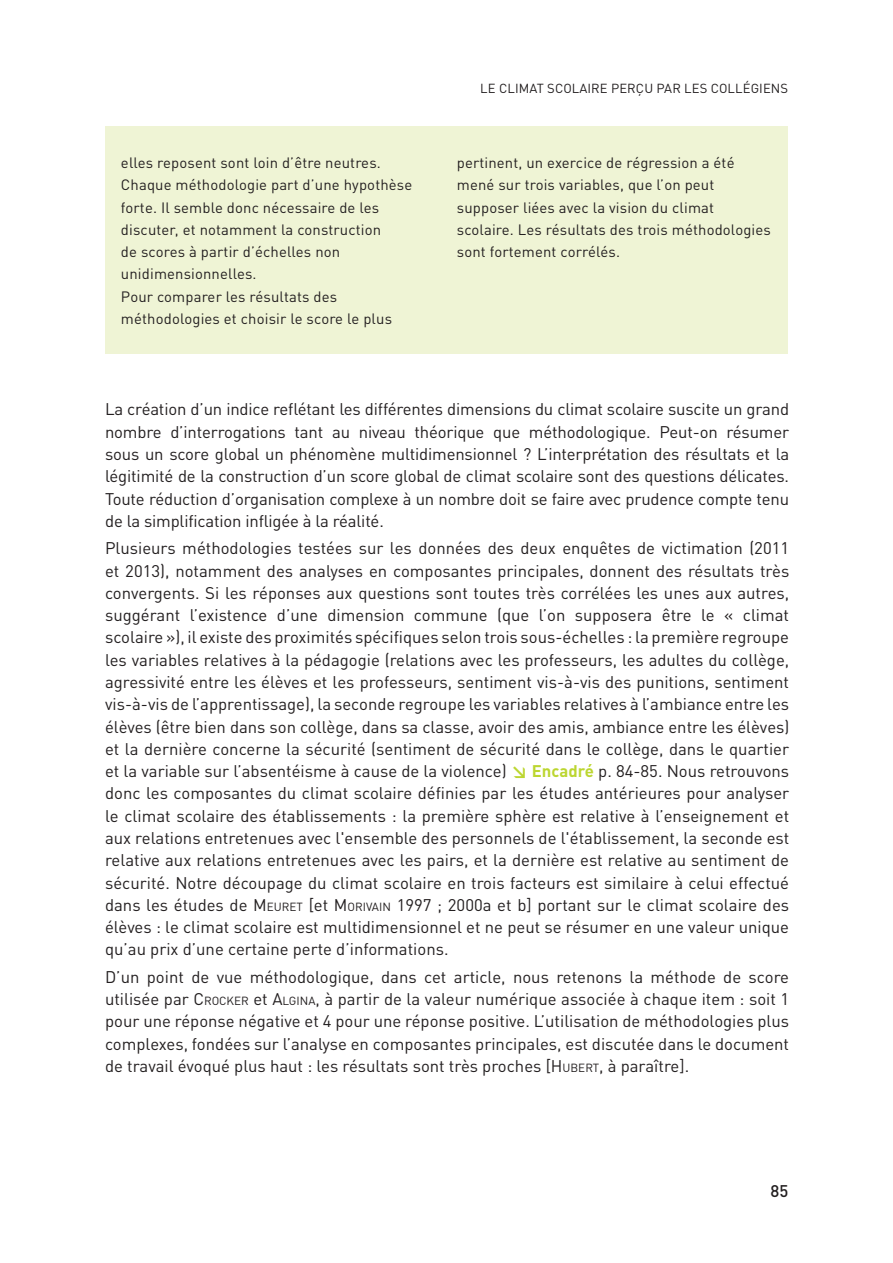
<style>
.page{position:relative;width:893px;height:1263px;background:#fff}
.page>*{position:absolute;margin:0;border:0;box-sizing:border-box;transform-origin:0 0}
.t1{font:16.65px/22.2px "DINOT";color:#231f20;text-align:justify}
.t2{font:500 16.65px "DINOT";color:#231f20}
.t3{font:14.85px/22.2px "DINOT";letter-spacing:.01em;color:#231f20}
.t4{font:13.05px "DINOT";letter-spacing:.01em;color:#231f20}
.s1{font-weight:700;color:#bcd631}
.s2{font-style:inherit}
.s3{font-size:11.7px}
</style>
<div class="page">
<div style="left:105px;top:126px;width:682px;height:227px;background:#eff4d5"></div>
<p class="t4" style="left:480px;top:83px;width:309px">LE CLIMAT SCOLAIRE PERÇU PAR LES COLLÉGIENS</p>
<p class="t3" style="left:121px;top:153px;width:293px">elles reposent sont loin d’être neutres.<br>Chaque méthodologie part d’une hypothèse forte. Il semble donc nécessaire de les discuter, et notamment la construction<br>de scores à partir d’échelles non unidimensionnelles.<br>Pour comparer les résultats des méthodologies et choisir le score le plus</p>
<p class="t3" style="left:457px;top:153px;width:315px">pertinent, un exercice de régression a été mené sur trois variables, que l’on peut supposer liées avec la vision du climat scolaire. Les résultats des trois méthodologies sont fortement corrélés.</p>
<p class="t1" style="left:105px;top:400px;width:686px">La création d’un indice reflétant les différentes dimensions du climat scolaire suscite un grand nombre d’interrogations tant au niveau théorique que méthodologique. Peut-on résumer sous un score global un phénomène multidimensionnel ? L’interprétation des résultats et la légitimité de la construction d’un score global de climat scolaire sont des questions délicates.<br>Toute réduction d’organisation complexe à un nombre doit se faire avec prudence compte tenu de la simplification infligée à la réalité.</p>
<p class="t1" style="left:105px;top:539px;width:686px">Plusieurs méthodologies testées sur les données des deux enquêtes de victimation (2011 et 2013), notamment des analyses en composantes principales, donnent des résultats très convergents. Si les réponses aux questions sont toutes très corrélées les unes aux autres, suggérant l’existence d’une dimension commune (que l’on supposera être le « climat scolaire »), il existe des proximités spécifiques selon trois sous-échelles : la première regroupe les variables relatives à la pédagogie (relations avec les professeurs, les adultes du collège, agressivité entre les élèves et les professeurs, sentiment vis-à-vis des punitions, sentiment vis-à-vis de l’apprentissage), la seconde regroupe les variables relatives à l’ambiance entre les élèves (être bien dans son collège, dans sa classe, avoir des amis, ambiance entre les élèves) et la dernière concerne la sécurité (sentiment de sécurité dans le collège, dans le quartier et la variable sur l’absentéisme à cause de la violence) <span class="s1">↘ Encadré</span> p. 84-85. Nous retrouvons donc les composantes du climat scolaire définies par les études antérieures pour analyser le climat scolaire des établissements : la première sphère est relative à l’enseignement et aux relations entretenues avec l'ensemble des personnels de l'établissement, la seconde est relative aux relations entretenues avec les pairs, et la dernière est relative au sentiment de sécurité. Notre découpage du climat scolaire en trois facteurs est similaire à celui effectué dans les études de <span class="s2">M</span><span class="s3">EURET</span> [et <span class="s2">M</span><span class="s3">ORIVAIN</span> 1997 ; 2000a et b] portant sur le climat scolaire des élèves : le climat scolaire est multidimensionnel et ne peut se résumer en une valeur unique qu’au prix d’une certaine perte d’informations.</p>
<p class="t1" style="left:105px;top:968px;width:686px">D’un point de vue méthodologique, dans cet article, nous retenons la méthode de score utilisée par <span class="s2">C</span><span class="s3">ROCKER</span> et <span class="s2">A</span><span class="s3">LGINA</span>, à partir de la valeur numérique associée à chaque item : soit 1 pour une réponse négative et 4 pour une réponse positive. L’utilisation de méthodologies plus complexes, fondées sur l’analyse en composantes principales, est discutée dans le document de travail évoqué plus haut : les résultats sont très proches [<span class="s2">H</span><span class="s3">UBERT</span>, à paraître].</p>
<p class="t2" style="left:770px;top:1181px;width:19px">85</p>
</div>
